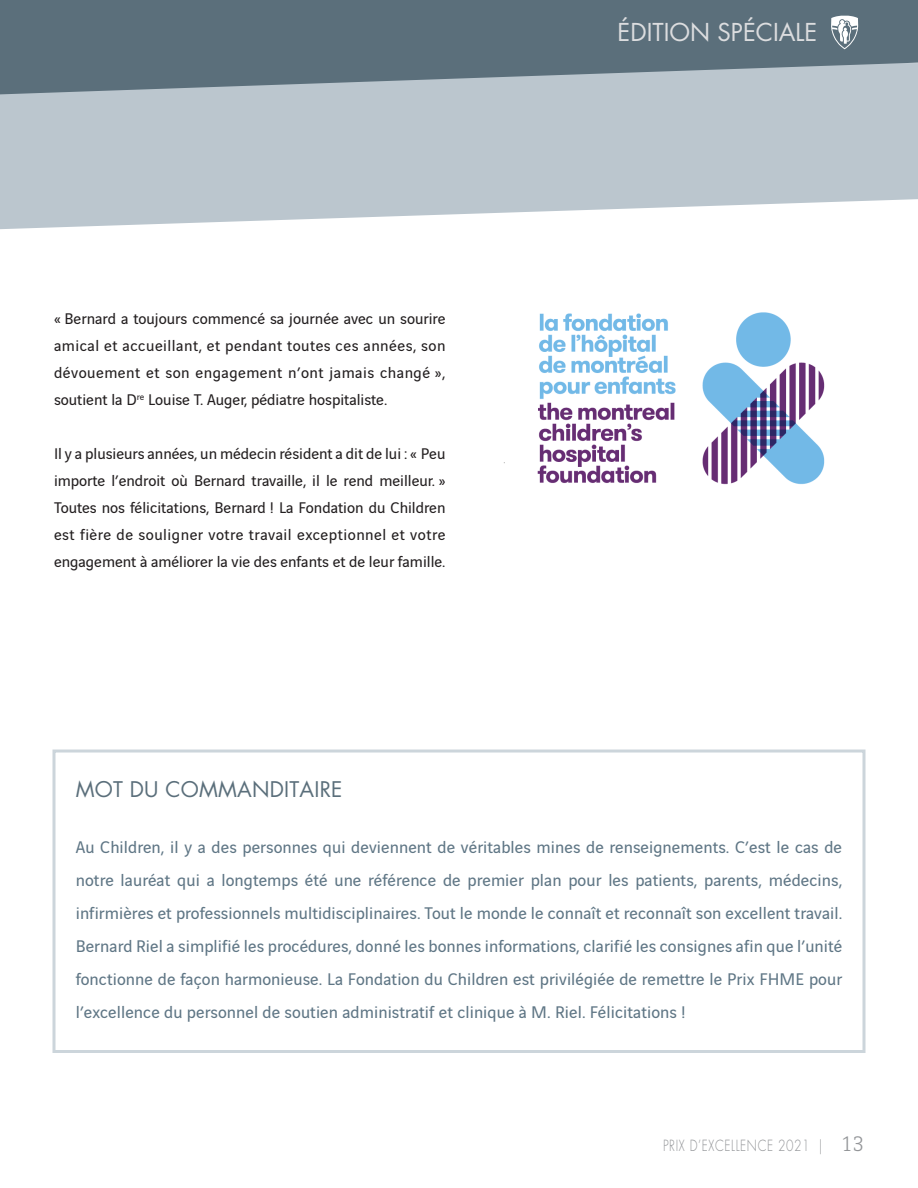
<style>
.page{position:relative;width:918px;height:1188px;background:#fff}
.page>*{position:absolute;margin:0;border:0;box-sizing:border-box;transform-origin:0 0}
.t1{font:24px "Futura Std";color:#dcdddf}
.t2{font:21px "Futura";letter-spacing:.01em;color:#5b6f7b}
.t3{font:18px/33px "Vinci Sans";letter-spacing:.005em;color:#5f7685;text-align:justify}
.t4{font:16.5px/27px "Vinci Sans";color:#231f20;text-align:justify}
.t5{font:300 15px "Futura Std";letter-spacing:.05em;color:#939598;scale:.8 1}
.s1{font-family:"Vinci Serif";font-size:22.5px}
</style>
<div class="page">
<svg style="left:0;top:94px;width:918px;height:135px;background:#c2ccd3"></svg>
<svg style="left:0;top:0;width:918px;height:94px;background:#6a7d88"></svg>
<div style="left:52px;top:750px;width:814px;height:303px;border:3px solid #ccd5db"></div>
<svg style="left:831px;top:16px;width:27px;height:33px"></svg>
<img style="left:503px;top:312px;width:322px;height:173px">
<p class="t4" style="left:54px;top:304px;width:393px">« Bernard a toujours commencé sa journée avec un sourire amical et accueillant, et pendant toutes ces années, son dévouement et son engagement n’ont jamais changé », soutient la D<sup>re</sup> Louise T. Auger, pédiatre hospitaliste.</p>
<p class="t4" style="left:54px;top:439px;width:393px">Il y a plusieurs années, un médecin résident a dit de lui : « Peu importe l’endroit où Bernard travaille, il le rend meilleur. » Toutes nos félicitations, Bernard ! La Fondation du Children est fière de souligner votre travail exceptionnel et votre engagement à améliorer la vie des enfants et de leur famille.</p>
<p class="t2" style="left:76px;top:775px;width:268px">MOT DU COMMANDITAIRE</p>
<h1 class="t1" style="left:618px;top:17px;width:201px">ÉDITION SPÉCIALE</h1>
<p class="t3" style="left:76px;top:829px;width:768px">Au Children, il y a des personnes qui deviennent de véritables mines de renseignements. C’est le cas de notre lauréat qui a longtemps été une référence de premier plan pour les patients, parents, médecins, infirmières et professionnels multidisciplinaires. Tout le monde le connaît et reconnaît son excellent travail.<br>Bernard Riel a simplifié les procédures, donné les bonnes informations, clarifié les consignes afin que l’unité fonctionne de façon harmonieuse. La Fondation du Children est privilégiée de remettre le Prix FHME pour l’excellence du personnel de soutien administratif et clinique à M. Riel. Félicitations !</p>
<p class="t5" style="left:663px;top:1137px;width:253px">PRIX D’EXCELLENCE 2021 | <span class="s1">13</span></p>
</div>
